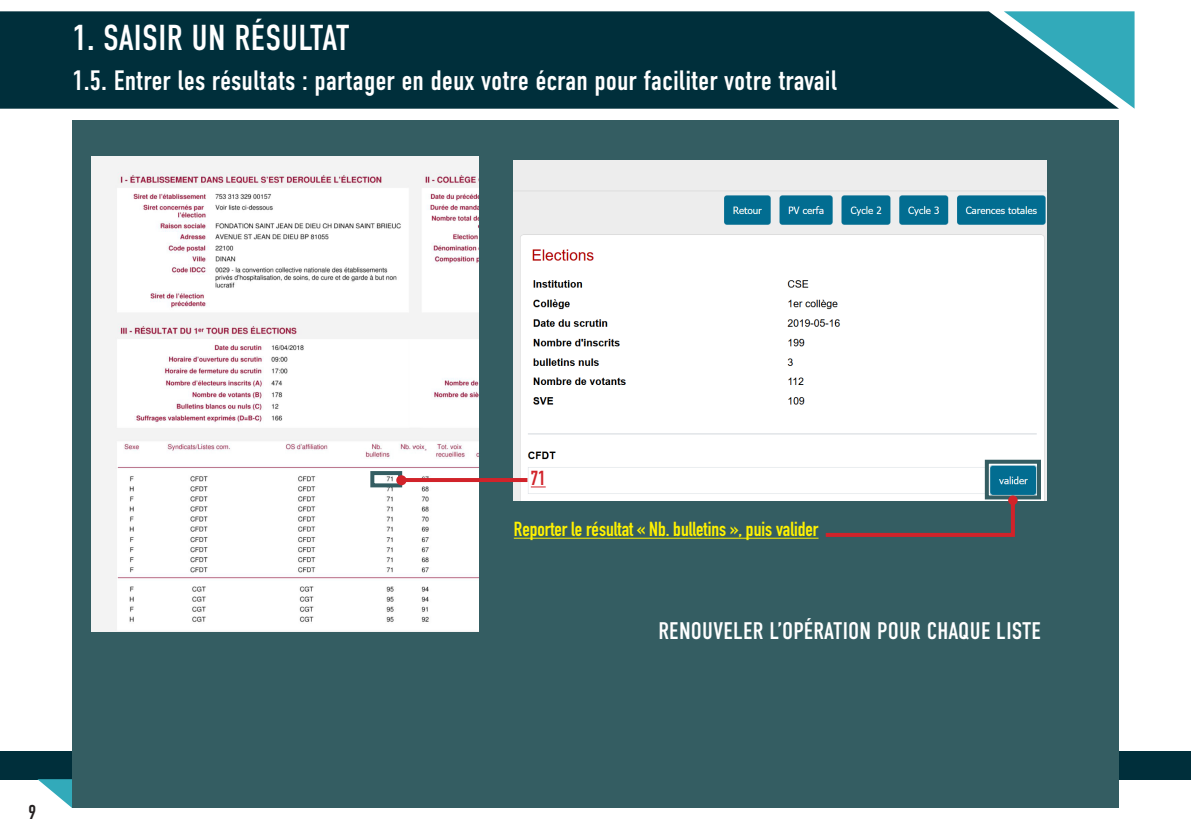
<style>
.page{position:relative;width:1191px;height:840px;background:#fff}
.page>*{position:absolute;margin:0;border:0;box-sizing:border-box;transform-origin:0 0}
._1{font:36px "DIN Condensed";letter-spacing:.01em;color:#fff}
._2{font:28px "DIN Condensed";color:#fff}
._3{font:24px "DIN Condensed";letter-spacing:.01em;color:#fff}
._3-2{font:700 20px "DIN Condensed";color:#fff101}
._3-3{font:700 20px "DIN Condensed";color:#d1232a}
.t1{font:20px "DIN Condensed";color:#231f20}
</style>
<div class="page">
<div style="left:0;top:750px;width:1191px;height:28px;background:#002f3b"></div>
<div style="left:72px;top:120px;width:1047px;height:687px;background:#345d62"></div>
<svg style="left:37px;top:778px;width:35px;height:29px"></svg>
<div style="left:0;top:11px;width:1003px;height:98px;background:#002f3b"></div>
<svg style="left:1003px;top:11px;width:131px;height:98px;background:#368390"></svg>
<img style="left:91px;top:157px;width:388px;height:474px">
<hr style="left:514px;top:537px;width:304px;height:1px;background:#fff101">
<img style="left:514px;top:160px;width:533px;height:340px">
<div style="left:984px;top:459px;width:57px;height:40px;border:4px solid #345d62"></div>
<svg style="left:821px;top:496px;width:196px;height:41px"></svg>
<div style="left:1009px;top:496px;width:7px;height:7px;background:#d1232a;border-radius:50%"></div>
<div style="left:1008px;top:495px;width:9px;height:9px;border:2px solid #d1232a;border-radius:50%"></div>
<svg style="left:531px;top:486px;width:15px;height:1px"></svg>
<div style="left:370px;top:471px;width:32px;height:16px;border:4px solid #345d62"></div>
<svg style="left:405px;top:477px;width:122px;height:4px"></svg>
<div style="left:397px;top:476px;width:8px;height:8px;background:#d1232a;border-radius:50%"></div>
<div style="left:396px;top:475px;width:10px;height:10px;border:2px solid #d1232a;border-radius:50%"></div>
<p class="_1" style="left:72px;top:18px;width:279px">1. SAISIR UN RÉSULTAT</p>
<p class="_2" style="left:72px;top:64px;width:766px">1.5. Entrer les résultats : partager en deux votre écran pour faciliter votre travail</p>
<p class="t1" style="left:28px;top:800px;width:10px">9</p>
<p class="_3-3" style="left:531px;top:464px;width:16px">71</p>
<p class="_3-2" style="left:514px;top:515px;width:306px">Reporter le résultat « Nb. bulletins », puis valider</p>
<p class="_3" style="left:658px;top:616px;width:384px">RENOUVELER L’OPÉRATION POUR CHAQUE LISTE</p>
</div>
